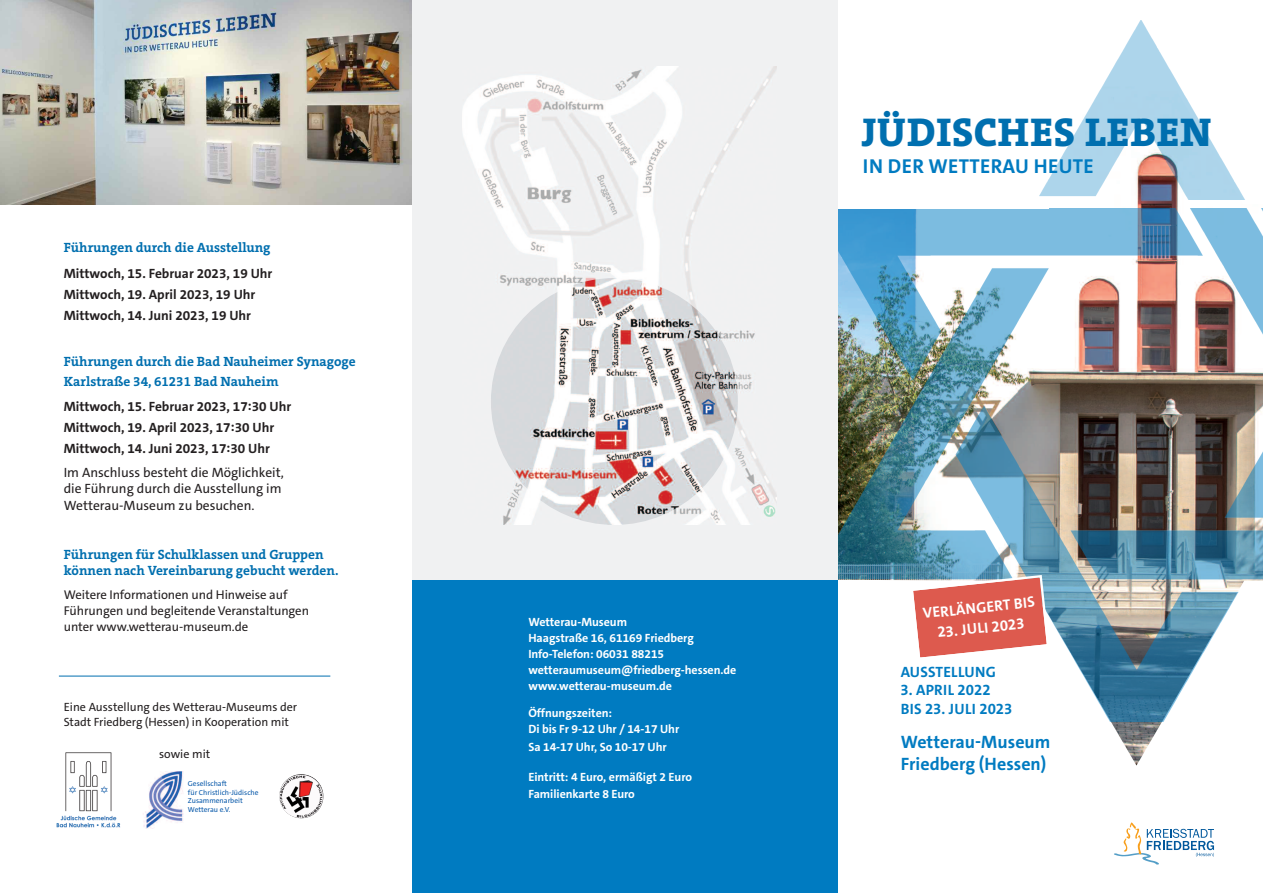
<style>
.page{position:relative;width:1263px;height:893px;background:#fff}
.page>*{position:absolute;margin:0;border:0;box-sizing:border-box;transform-origin:0 0}
.t1{font:800 40.5px "The Serif C5";letter-spacing:.02em;color:#006faf}
.t2{font:700 20.25px "The Sans C5";letter-spacing:.02em;color:#007bc1}
.t3{font:700 18px/21.9px "The Sans C5";color:#007bc1}
.t4{font:700 15px/19.5px "The Sans C5";letter-spacing:.02em;color:#007bc1}
.t5{font:700 15px "The Sans C5";color:#fff}
.t6{font:700 13.5px/21px "The Sans C5";color:#231f20}
.t7{font:700 13.5px/19.5px "The Serif C5";color:#006faf}
.t8{font:13.5px/16.2px "The Sans C5";color:#231f20}
.t9{font:12.75px/16.2px "The Sans C5";letter-spacing:-.005em;color:#231f20}
.t10{font:700 12px/15.9px "The Sans C5";letter-spacing:-.005em;color:#fff}
.t11{font:12px/14.4px "The Sans C5";color:#231f20}
.t12{font:7.35px/8.9px "The Sans C5";color:#0a5aaa}
</style>
<div class="page">
<img style="left:279px;top:774px;width:44px;height:44px">
<img style="left:0;top:0;width:412px;height:204px">
<svg style="left:1114px;top:822px;width:100px;height:42px"></svg>
<img style="left:1049px;top:199px;width:214px;height:567px">
<img style="left:838px;top:209px;width:425px;height:512px">
<img style="left:1039px;top:20px;width:206px;height:179px">
<div style="left:412px;top:0;width:426px;height:580px;background:#f0f1f2"></div>
<div style="left:412px;top:580px;width:426px;height:313px;background:#007bc1"></div>
<img style="left:56px;top:752px;width:65px;height:76px">
<img style="left:143px;top:772px;width:41px;height:56px">
<img style="left:462px;top:67px;width:315px;height:458px">
<img style="left:491px;top:278px;width:247px;height:247px;border-radius:50%">
<hr style="left:59px;top:676px;width:271px;height:1px;background:#006faf">
<svg style="left:909px;top:574px;width:141px;height:87px"></svg>
<h1 class="t1" style="left:861px;top:117px;width:352px">JÜDISCHES LEBEN</h1>
<h2 class="t2" style="left:863px;top:158px;width:232px">IN DER WETTERAU HEUTE</h2>
<p class="t7" style="left:64px;top:239px;width:208px">Führungen durch die Ausstellung</p>
<p class="t6" style="left:64px;top:264px;width:210px">Mittwoch, 15. Februar 2023, 19 Uhr<br>Mittwoch, 19. April 2023, 19 Uhr<br>Mittwoch, 14. Juni 2023, 19 Uhr</p>
<p class="t7" style="left:64px;top:353px;width:293px">Führungen durch die Bad Nauheimer Synagoge<br>Karlstraße 34, 61231 Bad Nauheim</p>
<p class="t6" style="left:64px;top:398px;width:229px">Mittwoch, 15. Februar 2023, 17:30 Uhr<br>Mittwoch, 19. April 2023, 17:30 Uhr<br>Mittwoch, 14. Juni 2023, 17:30 Uhr</p>
<p class="t8" style="left:64px;top:466px;width:222px">Im Anschluss besteht die Möglichkeit, die Führung durch die Ausstellung im<br>Wetterau-Museum zu besuchen.</p>
<p class="t7" style="left:64px;top:547px;width:276px;line-height:16.2px">Führungen für Schulklassen und Gruppen können nach Vereinbarung gebucht werden.</p>
<p class="t9" style="left:64px;top:587px;width:247px">Weitere Informationen und Hinweise auf<br>Führungen und begleitende Veranstaltungen unter www.wetterau-museum.de</p>
<p class="t5" style="left:922px;top:607px;width:114px;rotate:-6deg">VERLÄNGERT BIS</p>
<p class="t10" style="left:528px;top:615px;width:209px">Wetterau-Museum<br>Haagstraße 16, 61169 Friedberg<br>Info-Telefon: 06031 88215 wetteraumuseum@friedberg-hessen.de www.wetterau-museum.de</p>
<p class="t10" style="left:528px;top:707px;width:152px">Öffnungszeiten:<br>Di bis Fr 9-12 Uhr / 14-17 Uhr</p>
<p class="t10" style="left:528px;top:740px;width:140px">Sa 14-17 Uhr, So 10-17 Uhr</p>
<p class="t10" style="left:528px;top:769px;width:165px;line-height:17.7px">Eintritt: 4 Euro, ermäßigt 2 Euro<br>Familienkarte 8 Euro</p>
<p class="t5" style="left:937px;top:627px;width:89px;rotate:-6deg">23. JULI 2023</p>
<p class="t4" style="left:901px;top:663px;width:97px">AUSSTELLUNG</p>
<p class="t4" style="left:900px;top:681px;width:113px">3. APRIL 2022<br>BIS 23. JULI 2023</p>
<h3 class="t3" style="left:901px;top:732px;width:151px">Wetterau-Museum<br>Friedberg (Hessen)</h3>
<p class="t11" style="left:64px;top:701px;width:235px">Eine Ausstellung des Wetterau-Museums der<br>Stadt Friedberg (Hessen) in Kooperation mit</p>
<p class="t11" style="left:159px;top:747px;width:53px">sowie mit</p>
<p class="t12" style="left:188px;top:780px;width:72px">Gesellschaft<br>für Christlich-Jüdische<br>Zusammenarbeit<br>Wetterau e.V.</p>
</div>
